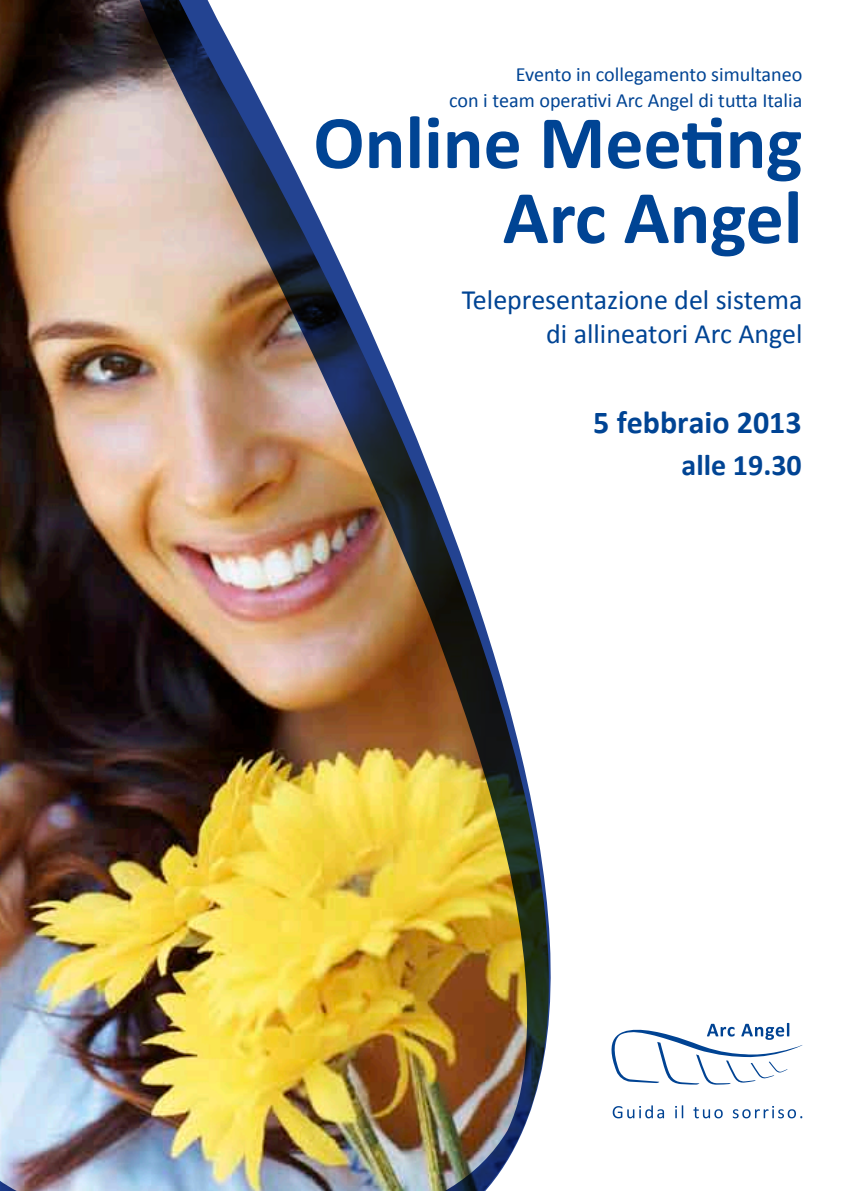
<style>
.page{position:relative;width:842px;height:1191px;background:#fff}
.page>*{position:absolute;margin:0;border:0;box-sizing:border-box;transform-origin:0 0}
.t1{font:700 76px/75px "Calibri";color:#004494;text-align:right}
.t2{font:700 32px "Calibri";color:#004494}
.t3{font:700 30px "Calibri";color:#004494}
.t4{font:28px/34px "Calibri";color:#004494;text-align:right}
.t5{font:20.2px/26px "Calibri";color:#004494;text-align:right}
.s1{font-style:inherit}
</style>
<div class="page">
<img style="left:0;top:0;width:551px;height:1191px">
<svg style="left:613px;top:1105px;width:51px;height:13px"></svg>
<svg style="left:675px;top:1105px;width:8px;height:13px"></svg>
<svg style="left:693px;top:1107px;width:30px;height:11px"></svg>
<svg style="left:733px;top:1106px;width:69px;height:12px"></svg>
<svg style="left:611px;top:1022px;width:192px;height:62px"></svg>
<p class="t5" style="left:449px;top:60px;width:355px">Evento in collegamento simultaneo<br>con i team operativi Arc Angel di tutta Italia</p>
<h1 class="t1" style="left:313px;top:102px;width:491px">Online Meeting<br>Arc Angel</h1>
<h3 class="t4" style="left:462px;top:281px;width:342px">Telepresentazione del sistema di allineatori Arc Angel</h3>
<h2 class="t2" style="left:593px;top:402px;width:210px"><span class="s1">5</span> febbraio <span class="s1">201</span>3</h2>
<h3 class="t3" style="left:681px;top:446px;width:122px">alle 19.<span class="s1">3</span>0</h3>
</div>
